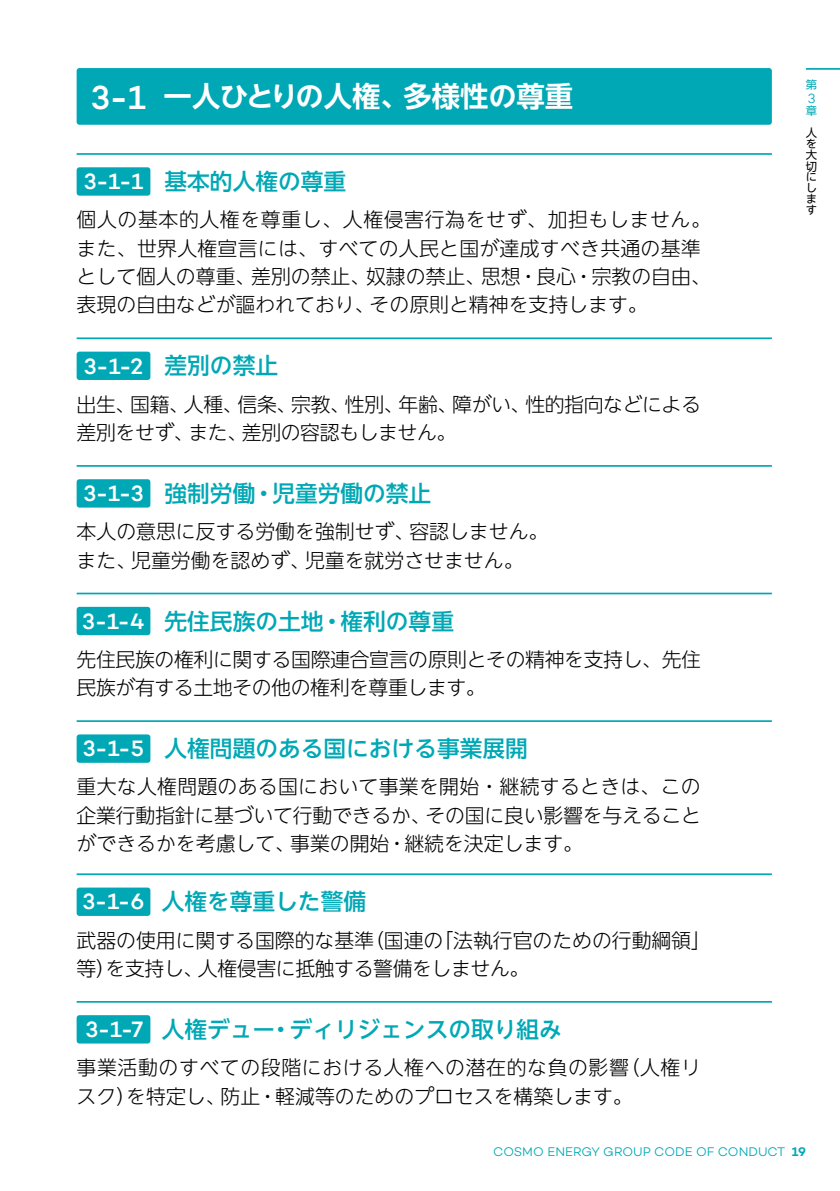
<style>
.page{position:relative;width:840px;height:1191px;background:#fff}
.page>*{position:absolute;margin:0;border:0;box-sizing:border-box;transform-origin:0 0}
.t1{font:700 28.4px "UD Shin Go NT Pro De";letter-spacing:-.01em;color:#fff}
.t2{font:500 22.6px "UD Shin Go NT Pro";color:#00a8b5}
.t3{font:500 22.6px "Campton";color:#fff}
.t4{font:300 19.8px/28.4px "UD Shin Go NT Pro";color:#000}
.t5{font:300 19.8px/28.4px "UD Shin Go NT Pro";letter-spacing:-.02em;color:#000}
.t6{font:300 19.8px/28.4px "UD Shin Go NT Pro";letter-spacing:.03em;color:#000}
.t7{font:300 13.6px "Campton";color:#00a8b5}
.t8{font:300 12.8px "Campton";color:#00a8b5}
.t9{font:11.4px/10.8px "UD Shin Go NT Pro";color:#000;text-align:justify}
.t10{font:11.4px/22.4px "UD Shin Go NT Pro";color:#00a8b5}
.s1{font-family:"Campton";font-weight:500;font-size:34px}
.s2{color:#000}
.s3{font-weight:600}
</style>
<div class="page">
<div style="left:77px;top:68px;width:694px;height:57px;background:#00a8b5;border-radius:3px"></div>
<div style="left:77px;top:167px;width:73px;height:29px;background:#00a8b5;border-radius:3px"></div>
<hr style="left:77px;top:153px;width:694px;height:2px;background:#00a8b5">
<div style="left:77px;top:351px;width:73px;height:29px;background:#00a8b5;border-radius:3px"></div>
<hr style="left:77px;top:337px;width:694px;height:2px;background:#00a8b5">
<div style="left:77px;top:479px;width:73px;height:28px;background:#00a8b5;border-radius:3px"></div>
<hr style="left:77px;top:465px;width:694px;height:2px;background:#00a8b5">
<div style="left:77px;top:607px;width:73px;height:28px;background:#00a8b5;border-radius:3px"></div>
<hr style="left:77px;top:592px;width:694px;height:2px;background:#00a8b5">
<div style="left:77px;top:734px;width:73px;height:29px;background:#00a8b5;border-radius:3px"></div>
<hr style="left:77px;top:720px;width:694px;height:2px;background:#00a8b5">
<hr style="left:805px;top:68px;width:34px;height:2px;background:#00a8b5">
<div style="left:77px;top:887px;width:73px;height:29px;background:#00a8b5;border-radius:3px"></div>
<hr style="left:77px;top:873px;width:694px;height:2px;background:#00a8b5">
<div style="left:77px;top:1015px;width:73px;height:28px;background:#00a8b5;border-radius:3px"></div>
<hr style="left:77px;top:1001px;width:694px;height:1px;background:#00a8b5">
<p class="t1" style="left:91px;top:73px;width:483px"><span class="s1">3-1</span> 一人ひとりの人権、多様性の尊重</p>
<p class="t10" style="left:805px;top:73px;width:12px">第</p>
<p class="t7" style="left:807px;top:90px;width:9px">3</p>
<p class="t10" style="left:805px;top:99px;width:13px">章<span class="s2">人</span></p>
<p class="t9" style="left:805px;top:138px;width:13px">を大切にします</p>
<p class="t2" style="left:164px;top:163px;width:183px">基本的人権の尊重</p>
<p class="t3" style="left:84px;top:167px;width:61px">3-1-1</p>
<p class="t4" style="left:77px;top:205px;width:635px">個人の基本的人権を尊重し、人権侵害行為をせず、加担もしません。また、世界人権宣言には、すべての人民と国が達成すべき共通の基準として個人の尊重、差別の禁止、奴隷の禁止、思想・良心・宗教の自由、表現の自由などが謳われており、その原則と精神を支持します。</p>
<p class="t2" style="left:164px;top:347px;width:115px">差別の禁止</p>
<p class="t3" style="left:84px;top:351px;width:61px">3-1-2</p>
<p class="t5" style="left:77px;top:389px;width:625px">出生、国籍、人種、信条、宗教、性別、年齢、障がい、性的指向などによる差別をせず、また、差別の容認もしません。</p>
<p class="t2" style="left:164px;top:475px;width:268px">強制労働・児童労働の禁止</p>
<p class="t3" style="left:83px;top:479px;width:62px">3-1-3</p>
<p class="t4" style="left:77px;top:517px;width:473px">本人の意思に反する労働を強制せず、容認しません。</p>
<p class="t4" style="left:77px;top:545px;width:448px">また、児童労働を認めず、児童を就労させません。</p>
<p class="t2" style="left:164px;top:602px;width:291px">先住民族の土地・権利の尊重</p>
<p class="t3" style="left:82px;top:607px;width:64px">3-1-4</p>
<p class="t5" style="left:77px;top:644px;width:625px">先住民族の権利に関する国際連合宣言の原則とその精神を支持し、先住民族が有する土地その他の権利を尊重します。</p>
<p class="t2" style="left:164px;top:730px;width:364px">人権問題のある国における事業展開</p>
<p class="t3" style="left:83px;top:734px;width:63px">3-1-5</p>
<p class="t4" style="left:77px;top:772px;width:625px;text-align:justify">重大な人権問題のある国において事業を開始・継続するときは、この企業行動指針に基づいて行動できるか、その国に良い影響を与えることができるかを考慮して、事業の開始・継続を決定します。</p>
<p class="t2" style="left:162px;top:883px;width:206px">人権を尊重した警備</p>
<p class="t3" style="left:82px;top:887px;width:63px">3-1-6</p>
<p class="t4" style="left:77px;top:925px;width:635px">武器の使用に関する国際的な基準（国連の「法執行官のための行動綱領」等）を支持し、人権侵害に抵触する警備をしません。</p>
<p class="t2" style="left:162px;top:1011px;width:401px">人権デュー・ディリジェンスの取り組み</p>
<p class="t3" style="left:85px;top:1015px;width:59px">3-1-7</p>
<p class="t6" style="left:77px;top:1052px;width:625px">事業活動のすべての段階における人権への潜在的な負の影響（人権リスク）を特定し、防止・軽減等のためのプロセスを構築します。</p>
<p class="t8" style="left:492px;top:1144px;width:314px">COSMO ENERGY GROUP CODE OF CONDUCT <span class="s3">19</span></p>
</div>
